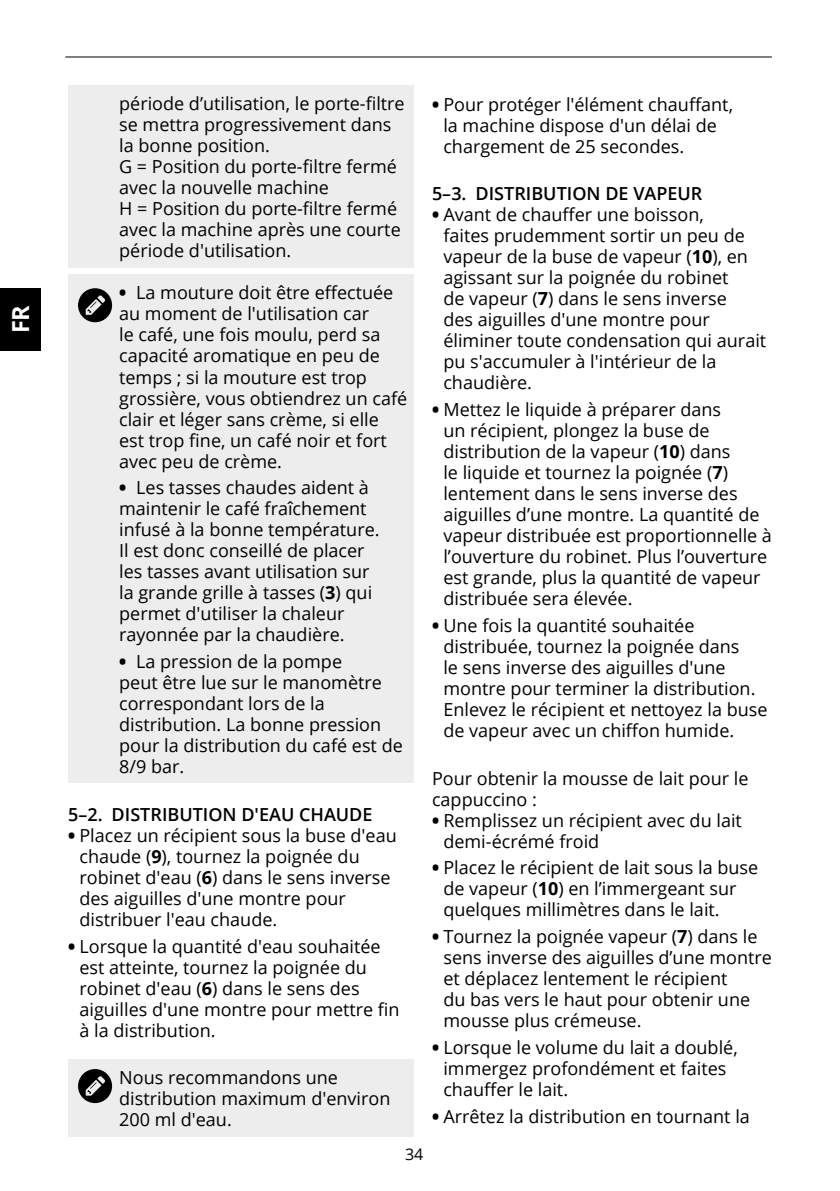
<style>
.page{position:relative;width:840px;height:1191px;background:#fff}
.page>*{position:absolute;margin:0;border:0;box-sizing:border-box;transform-origin:0 0}
.t1{font:700 23.4px "Open Sans";color:#fff}
.t2{font:18px/21px "Open Sans";color:#000}
.t3{font:600 18px "Open Sans";color:#000}
.t4{font:16px "Open Sans";color:#000}
.s1{font-weight:800}
.s2{font-weight:700}
</style>
<div class="page">
<hr style="left:65px;top:56px;width:706px;height:1px;background:#000">
<div style="left:0;top:288px;width:41px;height:62px;background:#000"></div>
<div style="left:68px;top:85px;width:345px;height:77px;background:#ededed"></div>
<div style="left:68px;top:148px;width:345px;height:56px;background:#ededed"></div>
<div style="left:68px;top:190px;width:345px;height:77px;background:#ededed"></div>
<div style="left:68px;top:274px;width:345px;height:203px;background:#ededed"></div>
<div style="left:68px;top:469px;width:345px;height:182px;background:#ededed"></div>
<div style="left:68px;top:643px;width:345px;height:140px;background:#ededed"></div>
<div style="left:68px;top:1059px;width:345px;height:77px;background:#ededed"></div>
<svg style="left:78px;top:1069px;width:34px;height:34px"></svg>
<svg style="left:78px;top:288px;width:34px;height:34px"></svg>
<p class="t1" style="left:4px;top:333px;width:30px;rotate:-90deg">FR</p>
<p class="t2" style="left:119px;top:93px;width:287px">période d’utilisation, le porte-filtre se mettra progressivement dans la bonne position.<br>G = Position du porte-filtre fermé avec la nouvelle machine<br>H = Position du porte-filtre fermé avec la machine après une courte période d'utilisation.</p>
<p class="t2" style="left:119px;top:282px;width:289px"><span class="s1">•</span> La mouture doit être effectuée au moment de l'utilisation car<br>le café, une fois moulu, perd sa capacité aromatique en peu de temps ; si la mouture est trop grossière, vous obtiendrez un café clair et léger sans crème, si elle est trop fine, un café noir et fort avec peu de crème.</p>
<p class="t2" style="left:119px;top:477px;width:262px"><span class="s1">•</span> Les tasses chaudes aident à maintenir le café fraîchement infusé à la bonne température.<br>Il est donc conseillé de placer les tasses avant utilisation sur la grande grille à tasses (<span class="s2">3</span>) qui permet d'utiliser la chaleur rayonnée par la chaudière.</p>
<p class="t2" style="left:119px;top:650px;width:285px"><span class="s1">•</span> La pression de la pompe<br>peut être lue sur le manomètre correspondant lors de la distribution. La bonne pression pour la distribution du café est de<br>8/9 bar.</p>
<p class="t3" style="left:68px;top:802px;width:306px">5–2. DISTRIBUTION D'EAU CHAUDE</p>
<p class="t2" style="left:79px;top:824px;width:318px;text-indent:-11px"><span class="s1">•</span> Placez un récipient sous la buse d'eau chaude (<span class="s2">9</span>), tournez la poignée du robinet d'eau (<span class="s2">6</span>) dans le sens inverse des aiguilles d'une montre pour distribuer l'eau chaude.</p>
<p class="t2" style="left:79px;top:935px;width:321px;text-indent:-11px"><span class="s1">•</span> Lorsque la quantité d'eau souhaitée est atteinte, tournez la poignée du robinet d'eau (<span class="s2">6</span>) dans le sens des aiguilles d'une montre pour mettre fin à la distribution.</p>
<p class="t2" style="left:119px;top:1066px;width:272px">Nous recommandons une distribution maximum d'environ<br>200 ml d'eau.</p>
<p class="t4" style="left:405px;top:1143px;width:20px">34</p>
<p class="t2" style="left:443px;top:93px;width:291px;text-indent:-11px"><span class="s1">•</span> Pour protéger l'élément chauffant, la machine dispose d'un délai de chargement de 25 secondes.</p>
<p class="t3" style="left:432px;top:181px;width:272px">5–3. DISTRIBUTION DE VAPEUR</p>
<p class="t2" style="left:443px;top:204px;width:324px;text-indent:-11px"><span class="s1">•</span> Avant de chauffer une boisson,<br>faites prudemment sortir un peu de vapeur de la buse de vapeur (<span class="s2">10</span>), en agissant sur la poignée du robinet<br>de vapeur (<span class="s2">7</span>) dans le sens inverse<br>des aiguilles d'une montre pour éliminer toute condensation qui aurait pu s'accumuler à l'intérieur de la chaudière.</p>
<p class="t2" style="left:443px;top:398px;width:330px;text-indent:-11px"><span class="s1">•</span> Mettez le liquide à préparer dans<br>un récipient, plongez la buse de distribution de la vapeur (<span class="s2">10</span>) dans<br>le liquide et tournez la poignée (<span class="s2">7</span>) lentement dans le sens inverse des aiguilles d’une montre. La quantité de vapeur distribuée est proportionnelle à l’ouverture du robinet. Plus l’ouverture est grande, plus la quantité de vapeur distribuée sera élevée.</p>
<p class="t2" style="left:443px;top:614px;width:325px;text-indent:-11px"><span class="s1">•</span> Une fois la quantité souhaitée distribuée, tournez la poignée dans<br>le sens inverse des aiguilles d'une montre pour terminer la distribution.<br>Enlevez le récipient et nettoyez la buse de vapeur avec un chiffon humide.</p>
<p class="t2" style="left:432px;top:767px;width:318px">Pour obtenir la mousse de lait pour le cappuccino :</p>
<p class="t2" style="left:443px;top:809px;width:300px;text-indent:-11px"><span class="s1">•</span> Remplissez un récipient avec du lait demi-écrémé froid</p>
<p class="t2" style="left:443px;top:857px;width:316px;text-indent:-11px"><span class="s1">•</span> Placez le récipient de lait sous la buse de vapeur (<span class="s2">10</span>) en l’immergeant sur quelques millimètres dans le lait.</p>
<p class="t2" style="left:443px;top:925px;width:330px;text-indent:-11px"><span class="s1">•</span> Tournez la poignée vapeur (<span class="s2">7</span>) dans le sens inverse des aiguilles d’une montre et déplacez lentement le récipient<br>du bas vers le haut pour obtenir une mousse plus crémeuse.</p>
<p class="t2" style="left:443px;top:1036px;width:296px;text-indent:-11px"><span class="s1">•</span> Lorsque le volume du lait a doublé, immergez profondément et faites chauffer le lait.</p>
<p class="t2" style="left:432px;top:1105px;width:319px"><span class="s1">•</span> Arrêtez la distribution en tournant la</p>
</div>
